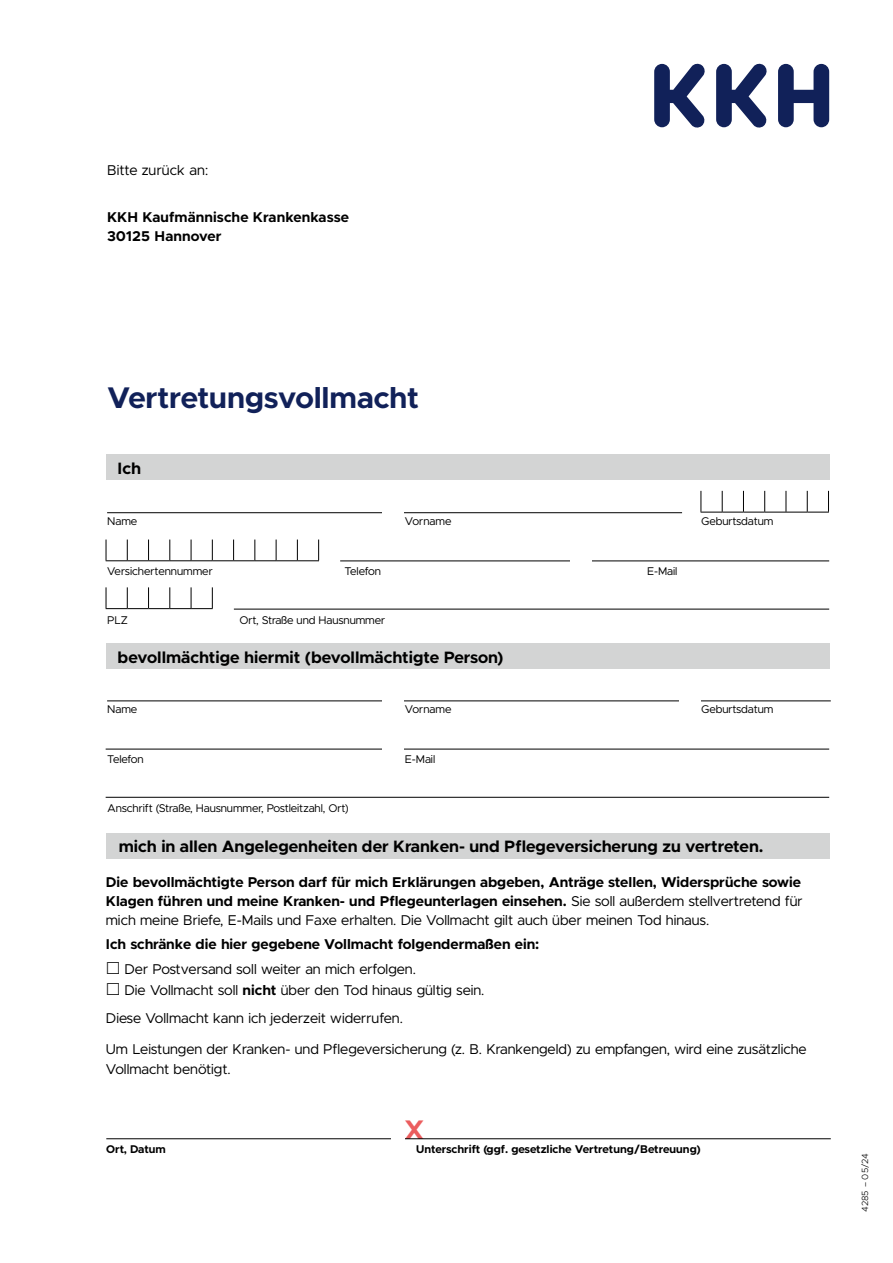
<style>
.page{position:relative;width:893px;height:1263px;background:#fff}
.page>*{position:absolute;margin:0;border:0;box-sizing:border-box;transform-origin:0 0}
.t1{font:700 30px "Metropolis";letter-spacing:-.005em;color:#112159}
.t2{font:700 27px "Metropolis";color:#eb5d5e}
.t3{font:700 16.5px "Metropolis";color:#000}
.t4{font:700 14.25px/19.2px "Metropolis";color:#000;text-align:justify}
.t5{font:14.25px/21px "Metropolis";color:#000}
.t6{font:11.25px "Metropolis";letter-spacing:-.005em;color:#000}
.t7{font:700 11.25px "Metropolis";color:#000}
.t8{font:300 9px "Metropolis";color:#000}
.s1{font-weight:400}
.s2{font-weight:700}
</style>
<div class="page">
<div style="left:106px;top:455px;width:723px;height:25px;background:#d3d4d4"></div>
<hr style="left:106px;top:1138px;width:725px;height:1px;background:#000">
<div style="left:391px;top:1133px;width:13px;height:19px;background:#fff"></div>
<div style="left:106px;top:643px;width:723px;height:26px;background:#d3d4d4"></div>
<div style="left:106px;top:833px;width:723px;height:25px;background:#d3d4d4"></div>
<hr style="left:107px;top:512px;width:575px;height:1px;background:#000">
<hr style="left:340px;top:560px;width:489px;height:1px;background:#000">
<hr style="left:234px;top:609px;width:595px;height:1px;background:#000">
<div style="left:383px;top:502px;width:21px;height:32px;background:#fff"></div>
<svg style="left:701px;top:491px;width:128px;height:22px"></svg>
<svg style="left:106px;top:539px;width:213px;height:22px"></svg>
<svg style="left:106px;top:587px;width:107px;height:22px"></svg>
<hr style="left:107px;top:700px;width:724px;height:1px;background:#000">
<hr style="left:106px;top:749px;width:723px;height:1px;background:#000">
<hr style="left:106px;top:797px;width:723px;height:1px;background:#000">
<div style="left:383px;top:690px;width:21px;height:79px;background:#fff"></div>
<div style="left:679px;top:690px;width:22px;height:32px;background:#fff"></div>
<div style="left:571px;top:545px;width:21px;height:32px;background:#fff"></div>
<svg style="left:654px;top:63px;width:51px;height:65px"></svg>
<svg style="left:778px;top:64px;width:51px;height:63px"></svg>
<svg style="left:716px;top:63px;width:51px;height:65px"></svg>
<p class="t5" style="left:107px;top:160px;width:103px">Bitte zurück an:</p>
<p class="t4" style="left:107px;top:207px;width:244px">KKH Kaufmännische Krankenkasse<br>30125 Hannover</p>
<h1 class="t1" style="left:107px;top:378px;width:313px">Vertretungsvollmacht</h1>
<p class="t3" style="left:118px;top:458px;width:25px">Ich</p>
<p class="t6" style="left:107px;top:514px;width:32px">Name</p>
<p class="t6" style="left:405px;top:514px;width:48px">Vorname</p>
<p class="t6" style="left:701px;top:514px;width:74px">Geburtsdatum</p>
<p class="t6" style="left:107px;top:564px;width:107px">Versichertennummer</p>
<p class="t6" style="left:344px;top:564px;width:38px">Telefon</p>
<p class="t6" style="left:647px;top:564px;width:32px">E-Mail</p>
<p class="t6" style="left:107px;top:613px;width:22px">PLZ</p>
<p class="t6" style="left:239px;top:613px;width:147px">Ort, Straße und Hausnummer</p>
<p class="t3" style="left:118px;top:646px;width:387px">bevollmächtige hiermit (bevollmächtigte Person)</p>
<p class="t6" style="left:107px;top:702px;width:32px">Name</p>
<p class="t6" style="left:405px;top:702px;width:48px">Vorname</p>
<p class="t6" style="left:701px;top:702px;width:74px">Geburtsdatum</p>
<p class="t6" style="left:107px;top:752px;width:38px">Telefon</p>
<p class="t6" style="left:405px;top:752px;width:32px">E-Mail</p>
<p class="t6" style="left:107px;top:801px;width:243px">Anschrift (Straße, Hausnummer, Postleitzahl, Ort)</p>
<p class="t3" style="left:119px;top:836px;width:646px">mich in allen Angelegenheiten der Kranken- und Pflegeversicherung zu vertreten.</p>
<p class="t4" style="left:106px;top:872px;width:698px">Die bevollmächtigte Person darf für mich Erklärungen abgeben, Anträge stellen, Widersprüche sowie Klagen führen und meine Kranken- und Pflegeunterlagen einsehen. <span class="s1">Sie soll außerdem stellvertretend für mich meine Briefe, E-Mails und Faxe erhalten. Die Vollmacht gilt auch über meinen Tod hinaus.</span></p>
<p class="t4" style="left:106px;top:934px;width:435px">Ich schränke die hier gegebene Vollmacht folgendermaßen ein:</p>
<p class="t5" style="left:124px;top:958px;width:362px">Der Postversand soll weiter an mich erfolgen.<br>Die Vollmacht soll <span class="s2">nicht</span> über den Tod hinaus gültig sein.</p>
<p class="t5" style="left:106px;top:1007px;width:299px">Diese Vollmacht kann ich jederzeit widerrufen.</p>
<p class="t5" style="left:106px;top:1040px;width:702px;line-height:19.2px">Um Leistungen der Kranken- und Pflegeversicherung (z. B. Krankengeld) zu empfangen, wird eine zusätzliche<br>Vollmacht benötigt.</p>
<h2 class="t2" style="left:404px;top:1112px;width:21px">X</h2>
<p class="t7" style="left:106px;top:1141px;width:61px">Ort, Datum</p>
<p class="t7" style="left:416px;top:1141px;width:286px">Unterschrift (ggf. gesetzliche Vertretung/Betreuung)</p>
<p class="t8" style="left:859px;top:1212px;width:61px;rotate:-90deg">4285 – 05/24</p>
</div>
